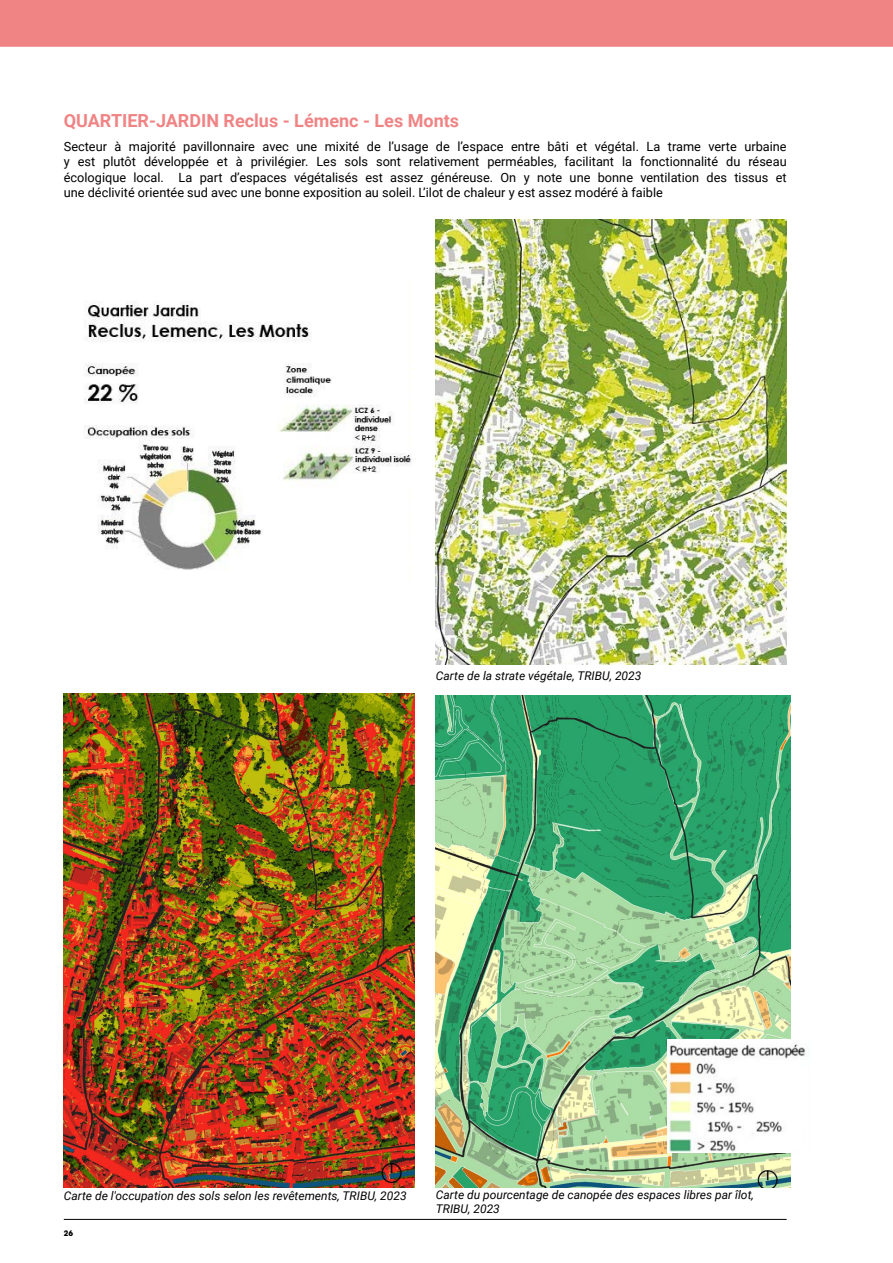
<style>
.page{position:relative;width:893px;height:1263px;background:#fff}
.page>*{position:absolute;margin:0;border:0;box-sizing:border-box;transform-origin:0 0}
.INTER_2{font:700 18px "Roboto";color:#f08485}
.INTER_2-2{font:12.75px/15.3px "Roboto";color:#000;text-align:justify}
.INTER_2-3{font:italic 12px/14.4px "Roboto";color:#020203}
.t1{font:700 7.5px "ITC Avant Garde Std";color:#000}
</style>
<div class="page">
<div style="left:0;top:0;width:893px;height:47px;background:#f08485"></div>
<hr style="left:64px;top:1219px;width:723px;height:1px;background:#000">
<img style="left:84px;top:302px;width:328px;height:268px">
<img style="left:436px;top:220px;width:350px;height:444px">
<img style="left:436px;top:696px;width:355px;height:491px">
<img style="left:63px;top:693px;width:352px;height:494px">
<img style="left:668px;top:1040px;width:138px;height:112px">
<p class="INTER_2" style="left:64px;top:108px;width:397px">QUARTIER-JARDIN Reclus - Lémenc - Les Monts</p>
<p class="INTER_2-2" style="left:64px;top:138px;width:724px">Secteur à majorité pavillonnaire avec une mixité de l’usage de l’espace entre bâti et végétal. La trame verte urbaine y est plutôt développée et à privilégier. Les sols sont relativement perméables, facilitant la fonctionnalité du réseau écologique local. La part d’espaces végétalisés est assez généreuse. On y note une bonne ventilation des tissus et une déclivité orientée sud avec une bonne exposition au soleil. L’ilot de chaleur y est assez modéré à faible</p>
<p class="INTER_2-3" style="left:436px;top:668px;width:207px">Carte de la strate végétale, TRIBU, 2023</p>
<p class="INTER_2-3" style="left:64px;top:1188px;width:344px">Carte de l'occupation des sols selon les revêtements, TRIBU, 2023</p>
<p class="t1" style="left:64px;top:1228px;width:11px">26</p>
<p class="INTER_2-3" style="left:436px;top:1187px;width:319px">Carte du pourcentage de canopée des espaces libres par îlot,<br>TRIBU, 2023</p>
</div>
